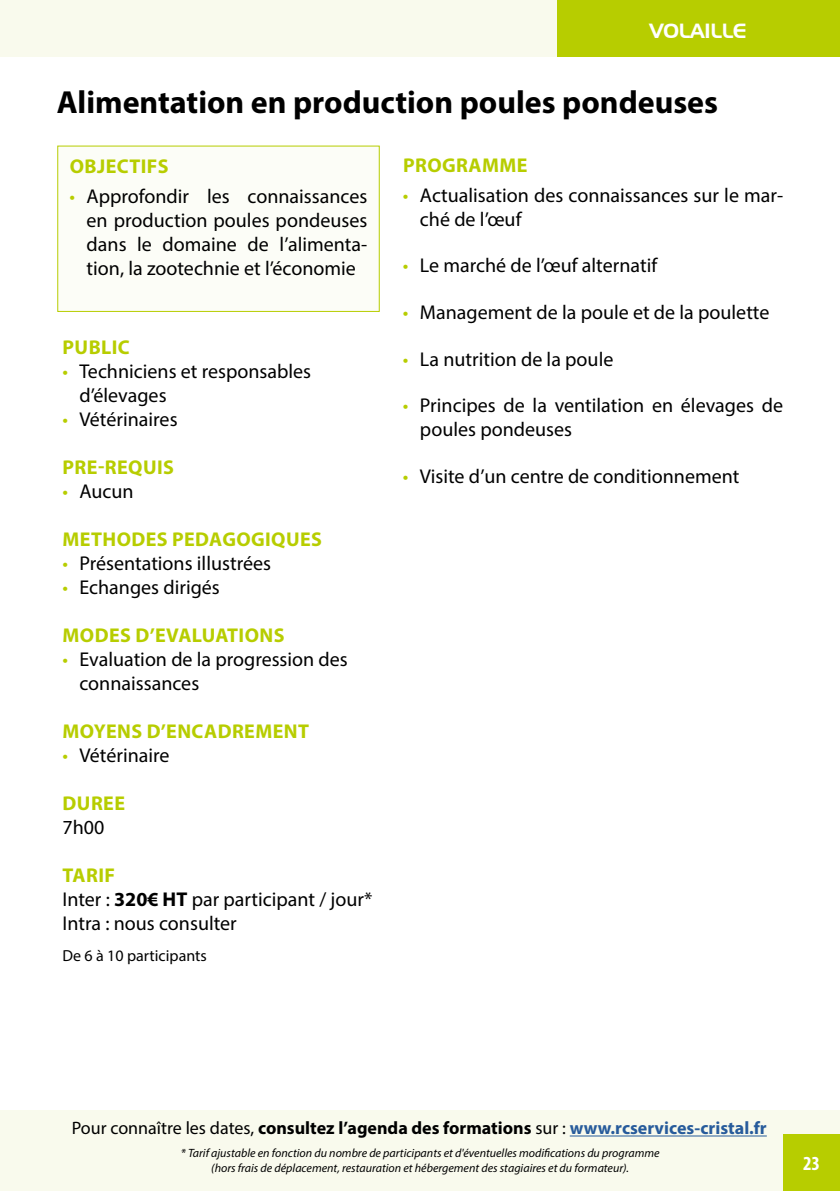
<style>
.page{position:relative;width:840px;height:1191px;background:#fff}
.page>*{position:absolute;margin:0;border:0;box-sizing:border-box;transform-origin:0 0}
.t1{font:700 32px "Myriad Pro";color:#000}
.t2{font:20px/24px "Myriad Pro";color:#000}
.t3{font:700 20px "Myriad Pro";letter-spacing:.02em;color:#b7cd00}
.t4{font:20px "Aero Regular SWFTE";color:#fff}
.t5{font:700 condensed 20px "Myriad Pro";color:#fff}
.t6{font:700 18px "Myriad Pro";color:#000}
.t7{font:16px "Myriad Pro";color:#000}
.t8{font:italic 12px/14.4px "Myriad Pro";color:#000;text-align:center}
.s1{color:#b7cd00}
.s2{font-weight:700;color:#b7cd00}
.s3{font-weight:700}
.s4{font-weight:400}
.s5{color:#275b9b}
</style>
<div class="page">
<div style="left:0;top:1110px;width:839px;height:81px;background:#f9faed"></div>
<div style="left:556px;top:0;width:283px;height:57px;background:#b7cd00"></div>
<div style="left:782px;top:1134px;width:57px;height:57px;background:#b7cd00"></div>
<hr style="left:569px;top:1135px;width:197px;height:1px;background:#275b9b">
<div style="left:0;top:0;width:556px;height:57px;background:#f9faed"></div>
<hr style="left:0;top:1110px;width:1px;height:81px;background:#e9eef9">
<hr style="left:0;top:0;width:1px;height:57px;background:#e9eef9">
<div style="left:58px;top:146px;width:321px;height:165px;background:#fcfdf7"></div>
<div style="left:57px;top:146px;width:322px;height:166px;border:1px solid #b7cd00"></div>
<p class="t4" style="left:649px;top:19px;width:99px">VOLAILLE</p>
<h1 class="t1" style="left:57px;top:82px;width:662px">Alimentation en production poules pondeuses</h1>
<p class="t3" style="left:70px;top:153px;width:100px">OBJECTIFS</p>
<p class="t2" style="left:87px;top:183px;width:282px;text-align:justify;text-indent:-17px"><span class="s1">•</span> Approfondir les connaissances en production poules pondeuses dans le domaine de l’alimenta&shy;tion, la zootechnie et l’économie</p>
<p class="t3" style="left:403px;top:152px;width:126px">PROGRAMME</p>
<p class="t2" style="left:420px;top:182px;width:364px;text-indent:-17px"><span class="s1">•</span> Actualisation des connaissances sur le mar&shy;ché de l’œuf</p>
<p class="t2" style="left:403px;top:253px;width:256px"><span class="s1">•</span> Le marché de l’œuf alternatif</p>
<p class="t2" style="left:403px;top:300px;width:368px"><span class="s1">•</span> Management de la poule et de la poulette</p>
<p class="t2" style="left:403px;top:347px;width:212px"><span class="s1">•</span> La nutrition de la poule</p>
<p class="t2" style="left:420px;top:393px;width:364px;text-indent:-17px"><span class="s1">•</span> Principes de la ventilation en élevages de poules pondeuses</p>
<p class="t2" style="left:403px;top:464px;width:338px"><span class="s1">•</span> Visite d’un centre de conditionnement</p>
<p class="t3" style="left:63px;top:334px;width:69px">PUBLIC</p>
<p class="t2" style="left:79px;top:359px;width:233px;text-indent:-17px"><span class="s1">•</span> Techniciens et responsables d’élevages</p>
<p class="t2" style="left:62px;top:407px;width:117px"><span class="s1">•</span> Vétérinaires</p>
<p class="t3" style="left:63px;top:454px;width:113px">PRE-REQUIS</p>
<p class="t2" style="left:62px;top:479px;width:73px"><span class="s1">•</span> Aucun</p>
<p class="t3" style="left:63px;top:526px;width:261px">METHODES PEDAGOGIQUES</p>
<p class="t2" style="left:62px;top:551px;width:210px"><span class="s1">•</span> Présentations illustrées</p>
<p class="t2" style="left:62px;top:575px;width:159px"><span class="s1">•</span> Echanges dirigés</p>
<p class="t3" style="left:63px;top:622px;width:223px">MODES D’EVALUATIONS</p>
<p class="t2" style="left:79px;top:647px;width:270px;text-indent:-17px"><span class="s1">•</span> Evaluation de la progression des connaissances</p>
<p class="t3" style="left:63px;top:718px;width:248px">MOYENS D’ENCADREMENT</p>
<p class="t2" style="left:62px;top:743px;width:109px"><span class="s1">•</span> Vétérinaire</p>
<p class="t3" style="left:63px;top:790px;width:64px">DUREE</p>
<p class="t2" style="left:62px;top:815px;width:43px">7h00</p>
<p class="t2" style="left:62px;top:863px;width:311px"><span class="s2">TARIF<br></span>Inter : <span class="s3">320€ HT</span> par participant / jour*<br>Intra : nous consulter</p>
<p class="t7" style="left:62px;top:945px;width:146px">De 6 à 10 participants</p>
<p class="t6" style="left:72px;top:1116px;width:696px"><span class="s4">Pour connaître les dates,</span> consultez l’agenda des formations <span class="s4">sur :</span> <span class="s5">www.rcservices-cristal.fr</span></p>
<p class="t8" style="left:181px;top:1145px;width:480px">* Tarif ajustable en fonction du nombre de participants et d'éventuelles modifications du programme (hors frais de déplacement, restauration et hébergement des stagiaires et du formateur).</p>
<p class="t5" style="left:802px;top:1151px;width:19px">23</p>
</div>
